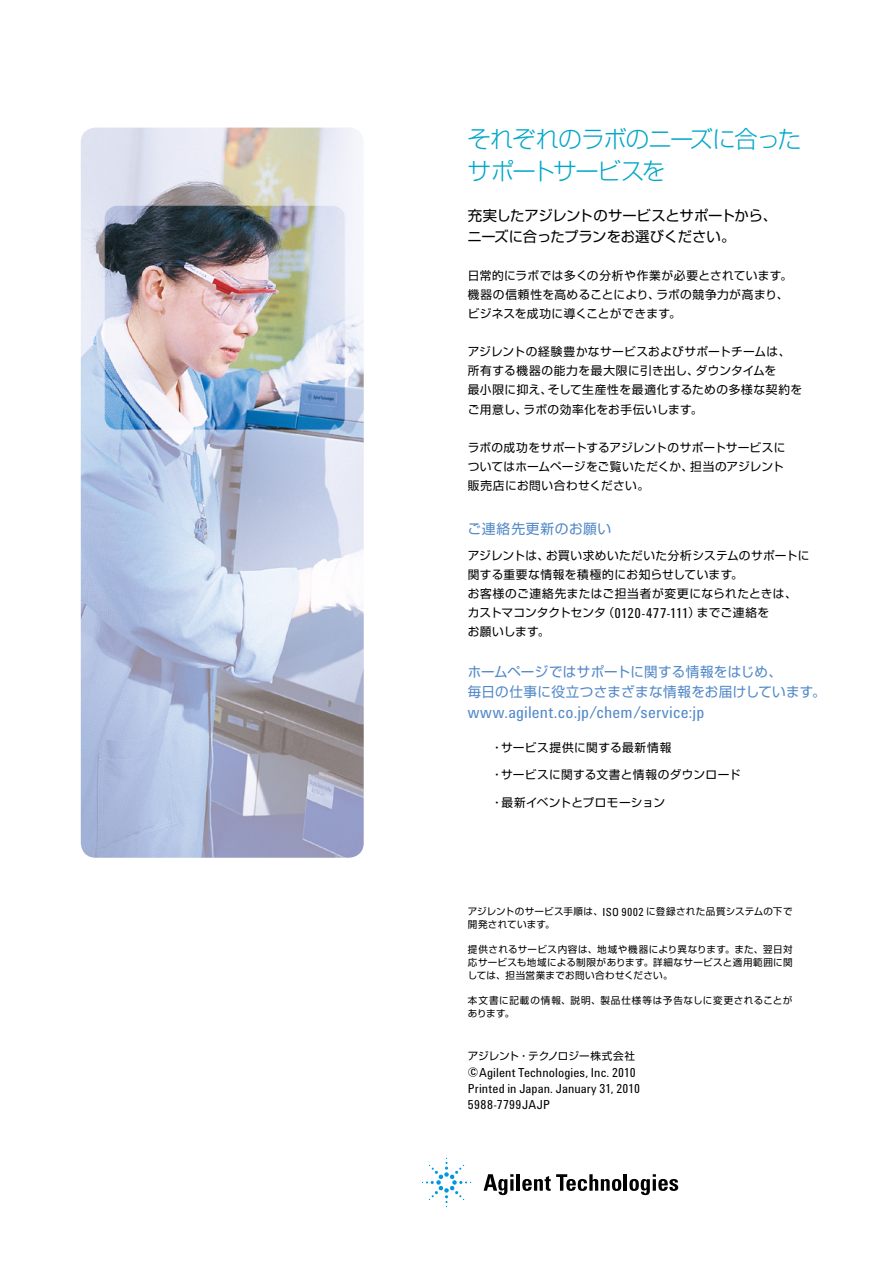
<style>
.page{position:relative;width:893px;height:1263px;background:#fff}
.page>*{position:absolute;margin:0;border:0;box-sizing:border-box;transform-origin:0 0}
.t1{font:300 23.4px/32px "Shin Go";letter-spacing:-.05em;color:#00a7c8}
.t2{font:16.65px "Agilent Cond";letter-spacing:.01em;color:#5389c8}
.t3{font:14.4px/21.3px "Shin Go";letter-spacing:-.02em;color:#000}
.t4{font:13.8px/20.2px "Shin Go";letter-spacing:.025em;color:#5389c8}
.t5{font:12.75px/15.9px "Agilent Cond";letter-spacing:.01em;color:#000}
.t6{font:11.7px/19.2px "Shin Go";letter-spacing:.03em;color:#000}
.t7{font:10.65px "Shin Go";letter-spacing:-.005em;color:#000}
.t8{font:9.6px/12.8px "Shin Go";letter-spacing:.04em;color:#000}
.t9{font:9.6px/12.8px "Shin Go";letter-spacing:.06em;color:#000}
.s1{font-family:"Agilent Cond";font-size:14.1px}
.s2{font-family:"Agilent Cond";font-size:11.55px}
.s3{font-family:"Shin Go";font-size:10.65px}
</style>
<div class="page">
<svg style="left:484px;top:1174px;width:29px;height:21px"></svg>
<hr style="left:517px;top:1174px;width:3px;height:17px;background:#000">
<svg style="left:522px;top:1174px;width:99px;height:17px"></svg>
<hr style="left:624px;top:1174px;width:3px;height:17px;background:#000">
<svg style="left:629px;top:1174px;width:49px;height:21px"></svg>
<svg style="left:422px;top:1158px;width:49px;height:49px"></svg>
<img style="left:81px;top:128px;width:283px;height:730px">
<h1 class="t1" style="left:468px;top:122px;width:335px">それぞれのラボのニーズに合ったサポートサービスを</h1>
<p class="t3" style="left:468px;top:204px;width:311px">充実したアジレントのサービスとサポートから、ニーズに合ったプランをお選びください。</p>
<p class="t6" style="left:468px;top:265px;width:326px">日常的にラボでは多くの分析や作業が必要とされています。機器の信頼性を高めることにより、ラボの競争力が高まり、ビジネスを成功に導くことができます。</p>
<p class="t6" style="left:468px;top:341px;width:336px">アジレントの経験豊かなサービスおよびサポートチームは、所有する機器の能力を最大限に引き出し、ダウンタイムを<br>最小限に抑え、そして生産性を最適化するための多様な契約をご用意し、ラボの効率化をお手伝いします。</p>
<p class="t6" style="left:468px;top:437px;width:319px">ラボの成功をサポートするアジレントのサポートサービスについてはホームページをご覧いただくか、担当のアジレント販売店にお問い合わせください。</p>
<p class="t4" style="left:468px;top:518px;width:145px">ご連絡先更新のお願い</p>
<p class="t6" style="left:468px;top:545px;width:343px">アジレントは、お買い求めいただいた分析システムのサポートに関する重要な情報を積極的にお知らせしています。<br>お客様のご連絡先またはご担当者が変更になられたときは、カストマコンタクトセンタ（<span class="s1">0120-477-111</span>）までご連絡を<br>お願いします。</p>
<p class="t4" style="left:468px;top:661px;width:359px">ホームページではサポートに関する情報をはじめ、<br>毎日の仕事に役立つさまざまな情報をお届けしています。</p>
<h2 class="t2" style="left:468px;top:703px;width:238px">www.agilent.co.jp/chem/service:jp</h2>
<p class="t6" style="left:491px;top:737px;width:182px">・サービス提供に関する最新情報</p>
<p class="t6" style="left:491px;top:764px;width:251px">・サービスに関する文書と情報のダウンロード</p>
<p class="t6" style="left:491px;top:792px;width:175px">・最新イベントとプロモーション</p>
<p class="t8" style="left:468px;top:904px;width:326px">アジレントのサービス手順は、<span class="s2">ISO 9002</span> に登録された品質システムの下で開発されています。</p>
<p class="t8" style="left:468px;top:943px;width:326px;text-align:justify">提供されるサービス内容は、地域や機器により異なります。また、翌日対応サービスも地域による制限があります。詳細なサービスと適用範囲に関しては、担当営業までお問い合わせください。</p>
<p class="t9" style="left:468px;top:994px;width:326px">本文書に記載の情報、説明、製品仕様等は予告なしに変更されることがあります。</p>
<p class="t7" style="left:468px;top:1049px;width:169px">アジレント・テクノロジー株式会社</p>
<p class="t5" style="left:468px;top:1064px;width:174px"><span class="s3">○</span>c Agilent Technologies, Inc. 2010<br>Printed in Japan. January 31, 2010<br>5988-7799JAJP</p>
</div>
